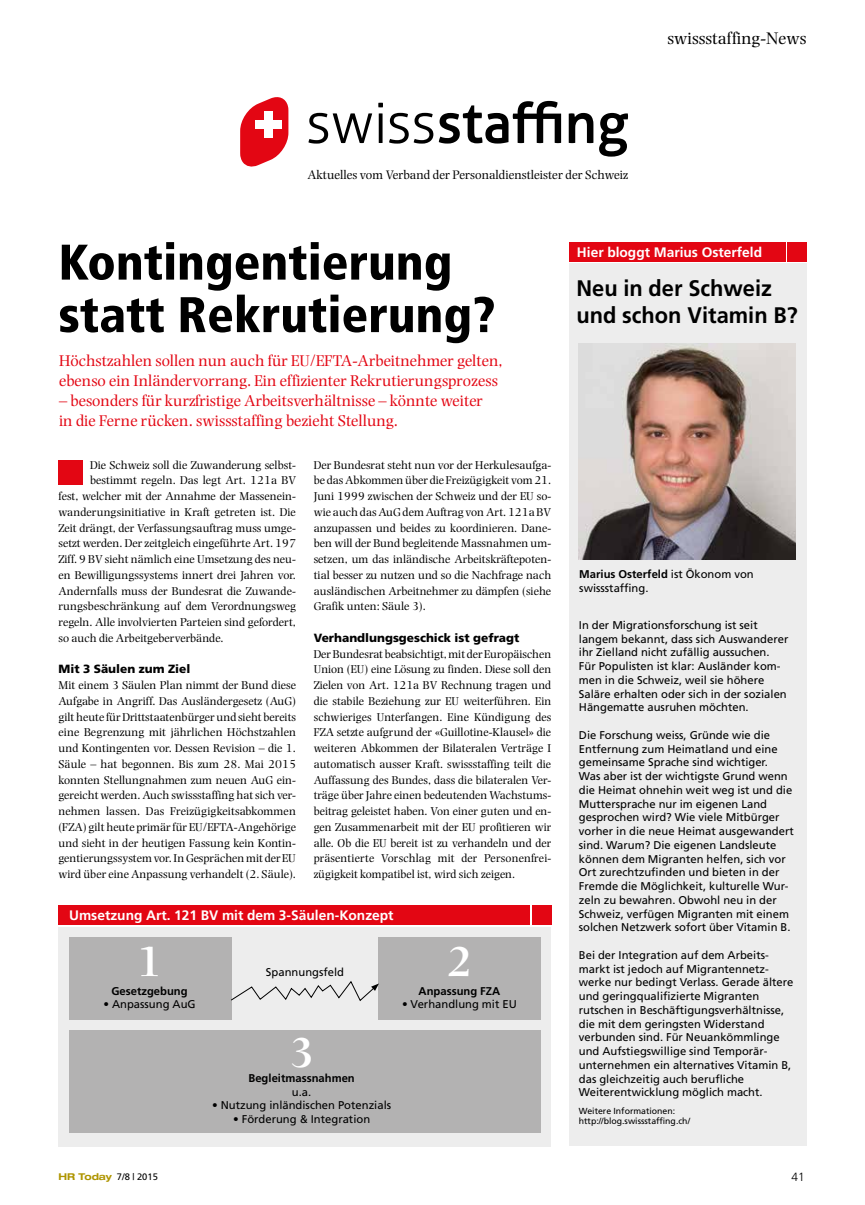
<style>
.page{position:relative;width:865px;height:1205px;background:#fff}
.page>*{position:absolute;margin:0;border:0;box-sizing:border-box;transform-origin:0 0}
.t1{font:900 condensed 50px/52.5px "Frutiger";color:#000}
.t2{font:600 43.75px "Photina";color:#fff}
.t3{font:700 22.5px/27.5px "Frutiger";color:#000}
.t4{font:17.5px "Photina";color:#000}
.t5{font:16.25px/20px "Photina";color:#e30613}
.t6{font:700 13.75px "Frutiger";color:#fff}
.t7{font:12.88px "Photina";color:#000}
.t8{font:11.88px/15.8px "Photina";color:#000;text-align:justify}
.t9{font:900 11.88px "Frutiger";color:#000}
.t10{font:300 11.88px "Frutiger";color:#000}
.t11{font:11.25px/13.8px "Frutiger";color:#000}
.t12{font:700 11.25px "Frutiger";color:#000}
.t13{font:9.38px "Frutiger";color:#000}
.t14{font:8.75px/10px "Frutiger";color:#000}
.s1{font-weight:700}
.s2{font-family:"Helvetica Neue LT";font-weight:700;font-stretch:expanded;color:#af9500}
</style>
<div class="page">
<svg style="left:308px;top:113px;width:64px;height:31px"></svg>
<svg style="left:379px;top:113px;width:3px;height:30px"></svg>
<svg style="left:389px;top:113px;width:44px;height:31px"></svg>
<svg style="left:240px;top:97px;width:48px;height:70px"></svg>
<div style="left:255px;top:121px;width:27px;height:8px;background:#fff"></div>
<div style="left:265px;top:111px;width:8px;height:27px;background:#fff"></div>
<svg style="left:378px;top:103px;width:5px;height:4px"></svg>
<svg style="left:439px;top:101px;width:122px;height:43px"></svg>
<svg style="left:568px;top:113px;width:25px;height:30px"></svg>
<svg style="left:599px;top:113px;width:29px;height:44px"></svg>
<div style="left:569px;top:263px;width:237px;height:883px;background:#ededed"></div>
<div style="left:569px;top:242px;width:216px;height:20px;background:#e30613"></div>
<div style="left:787px;top:242px;width:19px;height:20px;background:#e30613"></div>
<img style="left:579px;top:344px;width:216px;height:216px">
<div style="left:58px;top:460px;width:25px;height:24px;background:#e30613"></div>
<div style="left:58px;top:927px;width:493px;height:219px;background:#ededed"></div>
<div style="left:58px;top:905px;width:472px;height:20px;background:#e30613"></div>
<div style="left:531px;top:905px;width:20px;height:20px;background:#e30613"></div>
<div style="left:69px;top:938px;width:162px;height:82px;background:#b3b2b2"></div>
<div style="left:379px;top:938px;width:162px;height:82px;background:#b3b2b2"></div>
<div style="left:69px;top:1030px;width:472px;height:102px;background:#b3b2b2"></div>
<svg style="left:231px;top:980px;width:148px;height:21px"></svg>
<h3 class="t4" style="left:667px;top:28px;width:141px">swissstaffing-News</h3>
<p class="t7" style="left:307px;top:167px;width:322px">Aktuelles vom Verband der Personaldienstleister der Schweiz</p>
<h1 class="t1" style="left:58px;top:236px;width:438px">Kontingentierung statt Rekrutierung?</h1>
<h3 class="t5" style="left:59px;top:351px;width:445px">Höchstzahlen sollen nun auch für EU/EFTA-Arbeitnehmer gelten, ebenso ein Inländervorrang. Ein effizienter Rekrutierungsprozess</h3>
<h3 class="t5" style="left:59px;top:391px;width:425px">– besonders für kurzfristige Arbeitsverhältnisse – könnte weiter in die Ferne rücken. swissstaffing bezieht Stellung.</h3>
<p class="t8" style="left:90px;top:457px;width:207px">Die Schweiz soll die Zuwanderung selbst-</p>
<p class="t8" style="left:90px;top:473px;width:207px">bestimmt regeln. Das legt Art. 121a BV</p>
<p class="t8" style="left:58px;top:488px;width:239px">fest, welcher mit der Annahme der Massenein-</p>
<p class="t8" style="left:58px;top:504px;width:239px">wanderungsinitiative in Kraft getreten ist. Die</p>
<p class="t8" style="left:58px;top:520px;width:239px">Zeit drängt, der Verfassungsauftrag muss umge-</p>
<p class="t8" style="left:58px;top:536px;width:239px">setzt werden. Der zeitgleich eingeführte Art. 197</p>
<p class="t8" style="left:58px;top:551px;width:239px">Ziff. 9 BV sieht nämlich eine Umsetzung des neu-</p>
<p class="t8" style="left:58px;top:567px;width:239px">en Bewilligungssystems innert drei Jahren vor.</p>
<p class="t8" style="left:58px;top:583px;width:239px">Andernfalls muss der Bundesrat die Zuwande-</p>
<p class="t8" style="left:58px;top:599px;width:239px">rungsbeschränkung auf dem Verordnungsweg</p>
<p class="t8" style="left:58px;top:614px;width:239px">regeln. Alle involvierten Parteien sind gefordert,</p>
<p class="t8" style="left:58px;top:630px;width:166px">so auch die Arbeitgeberverbände.</p>
<p class="t9" style="left:58px;top:662px;width:133px">Mit 3 Säulen zum Ziel</p>
<p class="t8" style="left:58px;top:677px;width:239px">Mit einem 3 Säulen Plan nimmt der Bund diese Aufgabe in Angriff. Das Ausländergesetz (AuG) gilt heute für Drittstaatenbürger und sieht bereits eine Begrenzung mit jährlichen Höchstzahlen und Kontingenten vor. Dessen Revision – die 1.<br>Säule – hat begonnen. Bis zum 28. Mai 2015 konnten Stellungnahmen zum neuen AuG ein&shy;gereicht werden. Auch swissstaffing hat sich ver&shy;nehmen lassen. Das Freizügigkeitsabkommen (FZA) gilt heute primär für EU/EFTA-Angehörige und sieht in der heutigen Fassung kein Kontin&shy;gentierungssystem vor. In Gesprächen mit der EU wird über eine Anpassung verhandelt (2. Säule).</p>
<p class="t8" style="left:314px;top:457px;width:239px">Der Bundesrat steht nun vor der Herkulesaufga&shy;be das Abkommen über die Freizügigkeit vom 21.<br>Juni 1999 zwischen der Schweiz und der EU so&shy;wie auch das AuG dem Auftrag von Art. 121a BV anzupassen und beides zu koordinieren. Dane&shy;ben will der Bund begleitende Massnahmen um&shy;setzen, um das inländische Arbeitskräftepoten&shy;tial besser zu nutzen und so die Nachfrage nach ausländischen Arbeitnehmer zu dämpfen (siehe Grafik unten: Säule 3).</p>
<p class="t9" style="left:314px;top:630px;width:207px">Verhandlungsgeschick ist gefragt</p>
<p class="t8" style="left:314px;top:646px;width:239px">Der Bundesrat beabsichtigt, mit der Europäischen Union (EU) eine Lösung zu finden. Diese soll den Zielen von Art. 121a BV Rechnung tragen und die stabile Beziehung zur EU weiterführen. Ein schwieriges Unterfangen. Eine Kündigung des FZA setzte aufgrund der «Guillotine-Klausel» die weiteren Abkommen der Bilateralen Verträge I automatisch ausser Kraft. swissstaffing teilt die Auffassung des Bundes, dass die bilateralen Ver&shy;träge über Jahre einen bedeutenden Wachstums&shy;beitrag geleistet haben. Von einer guten und en&shy;gen Zusammenarbeit mit der EU profitieren wir alle. Ob die EU bereit ist zu verhandeln und der präsentierte Vorschlag mit der Personenfrei&shy;zügigkeit kompatibel ist, wird sich zeigen.</p>
<p class="t6" style="left:69px;top:907px;width:326px">Umsetzung Art. 121 BV mit dem 3-Säulen-Konzept</p>
<h2 class="t2" style="left:137px;top:937px;width:27px">1</h2>
<p class="t12" style="left:111px;top:984px;width:78px">Gesetzgebung</p>
<p class="t11" style="left:103px;top:997px;width:94px">• Anpassung AuG</p>
<p class="t11" style="left:266px;top:965px;width:80px">Spannungsfeld</p>
<h2 class="t2" style="left:446px;top:937px;width:27px">2</h2>
<p class="t12" style="left:418px;top:984px;width:83px">Anpassung FZA</p>
<p class="t11" style="left:402px;top:997px;width:116px">• Verhandlung mit EU</p>
<h2 class="t2" style="left:289px;top:1028px;width:27px">3</h2>
<p class="t12" style="left:248px;top:1071px;width:108px">Begleitmassnahmen</p>
<p class="t11" style="left:292px;top:1085px;width:21px">u.a.</p>
<p class="t11" style="left:212px;top:1098px;width:180px">• Nutzung inländischen Potenzials</p>
<p class="t11" style="left:233px;top:1112px;width:139px">• Förderung &amp; Integration</p>
<p class="t6" style="left:577px;top:244px;width:187px">Hier bloggt Marius Osterfeld</p>
<h3 class="t3" style="left:576px;top:274px;width:223px">Neu in der Schweiz und schon Vitamin B?</h3>
<p class="t11" style="left:579px;top:567px;width:176px"><span class="s1">Marius Osterfeld</span> ist Ökonom von swissstaffing.</p>
<p class="t11" style="left:579px;top:618px;width:211px">In der Migrationsforschung ist seit langem bekannt, dass sich Auswanderer ihr Zielland nicht zufällig aussuchen.<br>Für Populisten ist klar: Ausländer kom&shy;men in die Schweiz, weil sie höhere Saläre erhalten oder sich in der sozialen Hängematte ausruhen möchten.</p>
<p class="t11" style="left:579px;top:728px;width:216px">Die Forschung weiss, Gründe wie die Entfernung zum Heimatland und eine gemeinsame Sprache sind wichtiger.<br>Was aber ist der wichtigste Grund wenn die Heimat ohnehin weit weg ist und die Muttersprache nur im eigenen Land gesprochen wird? Wie viele Mitbürger vorher in die neue Heimat ausgewandert sind. Warum? Die eigenen Landsleute können dem Migranten helfen, sich vor Ort zurechtzufinden und bieten in der Fremde die Möglichkeit, kulturelle Wur&shy;zeln zu bewahren. Obwohl neu in der Schweiz, verfügen Migranten mit einem solchen Netzwerk sofort über Vitamin B.</p>
<p class="t11" style="left:579px;top:948px;width:216px">Bei der Integration auf dem Arbeits&shy;markt ist jedoch auf Migrantennetz&shy;werke nur bedingt Verlass. Gerade ältere und geringqualifizierte Migranten rutschen in Beschäftigungsverhältnisse, die mit dem geringsten Widerstand verbunden sind. Für Neuankömmlinge und Aufstiegswillige sind Temporär&shy;unternehmen ein alternatives Vitamin B, das gleichzeitig auch berufliche Weiterentwicklung möglich macht.</p>
<p class="t14" style="left:579px;top:1106px;width:113px">Weitere Informationen: http://blog.swissstaffing.ch/</p>
<p class="t13" style="left:58px;top:1171px;width:101px"><span class="s2">HR Today</span> 7/8 | 2015</p>
<p class="t10" style="left:791px;top:1169px;width:15px">41</p>
</div>
